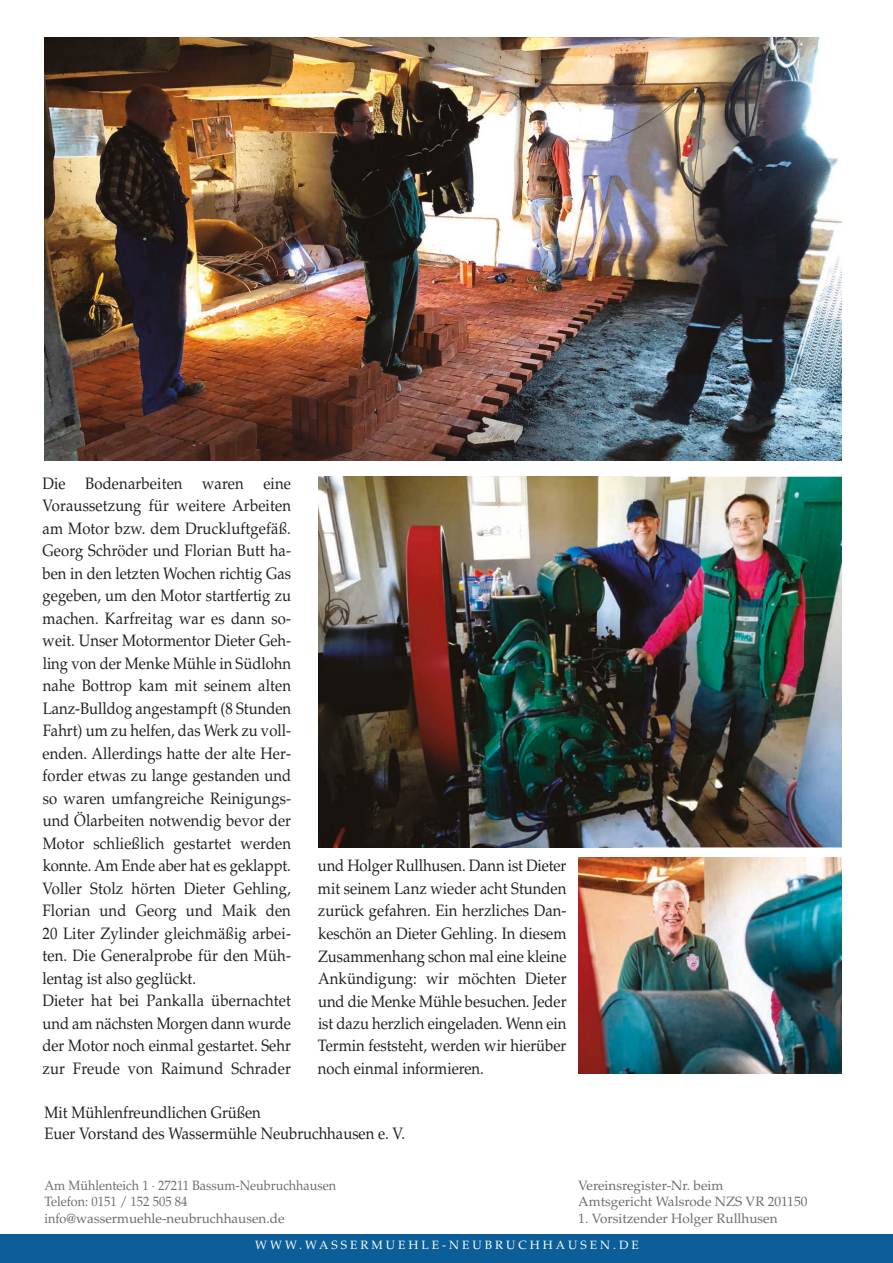
<style>
.page{position:relative;width:893px;height:1263px;background:#fff}
.page>*{position:absolute;margin:0;border:0;box-sizing:border-box;transform-origin:0 0}
.t1{font:16.5px/22.5px "Palatino LT";color:#231f20;scale:.9 1}
.t2{font:13.5px/16.5px "Palatino LT";color:#6c6d70;scale:.93 1}
.t3{font:13.5px/16.5px "Palatino LT";color:#6c6d70}
.t4{font:12px "Palatino LT";letter-spacing:.25em;color:#fff}
</style>
<div class="page">
<div style="left:0;top:1235px;width:893px;height:28px;background:#0c5e98"></div>
<img style="left:318px;top:477px;width:524px;height:370px">
<img style="left:44px;top:38px;width:798px;height:422px">
<img style="left:578px;top:857px;width:264px;height:216px">
<p class="t1" style="left:42px;top:474px;width:278px">Die Bodenarbeiten waren eine Voraussetzung für weitere Arbeiten am Motor bzw. dem Druckluftgefäß.<br>Georg Schröder und Florian Butt ha&shy;ben in den letzten Wochen richtig Gas gegeben, um den Motor startfertig zu machen. Karfreitag war es dann so&shy;weit. Unser Motormentor Dieter Geh&shy;ling von der Menke Mühle in Südlohn nahe Bottrop kam mit seinem alten Lanz-Bulldog angestampft (8 Stunden Fahrt) um zu helfen, das Werk zu voll&shy;enden. Allerdings hatte der alte Her&shy;forder etwas zu lange gestanden und so waren umfangreiche Reinigungs&shy;und Ölarbeiten notwendig bevor der Motor schließlich gestartet werden konnte. Am Ende aber hat es geklappt.<br>Voller Stolz hörten Dieter Gehling, Florian und Georg und Maik den 20 Liter Zylinder gleichmäßig arbei&shy;ten. Die Generalprobe für den Müh&shy;lentag ist also geglückt.<br>Dieter hat bei Pankalla übernachtet und am nächsten Morgen dann wurde der Motor noch einmal gestartet. Sehr zur Freude von Raimund Schrader</p>
<p class="t1" style="left:318px;top:856px;width:278px;text-align:justify">und Holger Rullhusen. Dann ist Dieter mit seinem Lanz wieder acht Stunden zurück gefahren. Ein herzliches Dan&shy;keschön an Dieter Gehling. In diesem Zusammenhang schon mal eine kleine Ankündigung: wir möchten Dieter und die Menke Mühle besuchen. Jeder ist dazu herzlich eingeladen. Wenn ein Termin feststeht, werden wir hierüber noch einmal informieren.</p>
<p class="t1" style="left:44px;top:1103px;width:402px;line-height:21px">Mit Mühlenfreundlichen Grüßen<br>Euer Vorstand des Wassermühle Neubruchhausen e. V.</p>
<p class="t2" style="left:44px;top:1178px;width:315px">Am Mühlenteich 1 · 27211 Bassum-Neubruchhausen<br>Telefon: 0151 / 152 505 84 info@wassermuehle-neubruchhausen.de</p>
<p class="t3" style="left:578px;top:1178px;width:231px">Vereinsregister-Nr. beim<br>Amtsgericht Walsrode NZS VR 201150</p>
<p class="t3" style="left:578px;top:1211px;width:201px">1. Vorsitzender Holger Rullhusen</p>
<p class="t4" style="left:255px;top:1240px;width:385px">WWW.WASSERMUEHLE-NEUBRUCHHAUSEN.DE</p>
</div>
